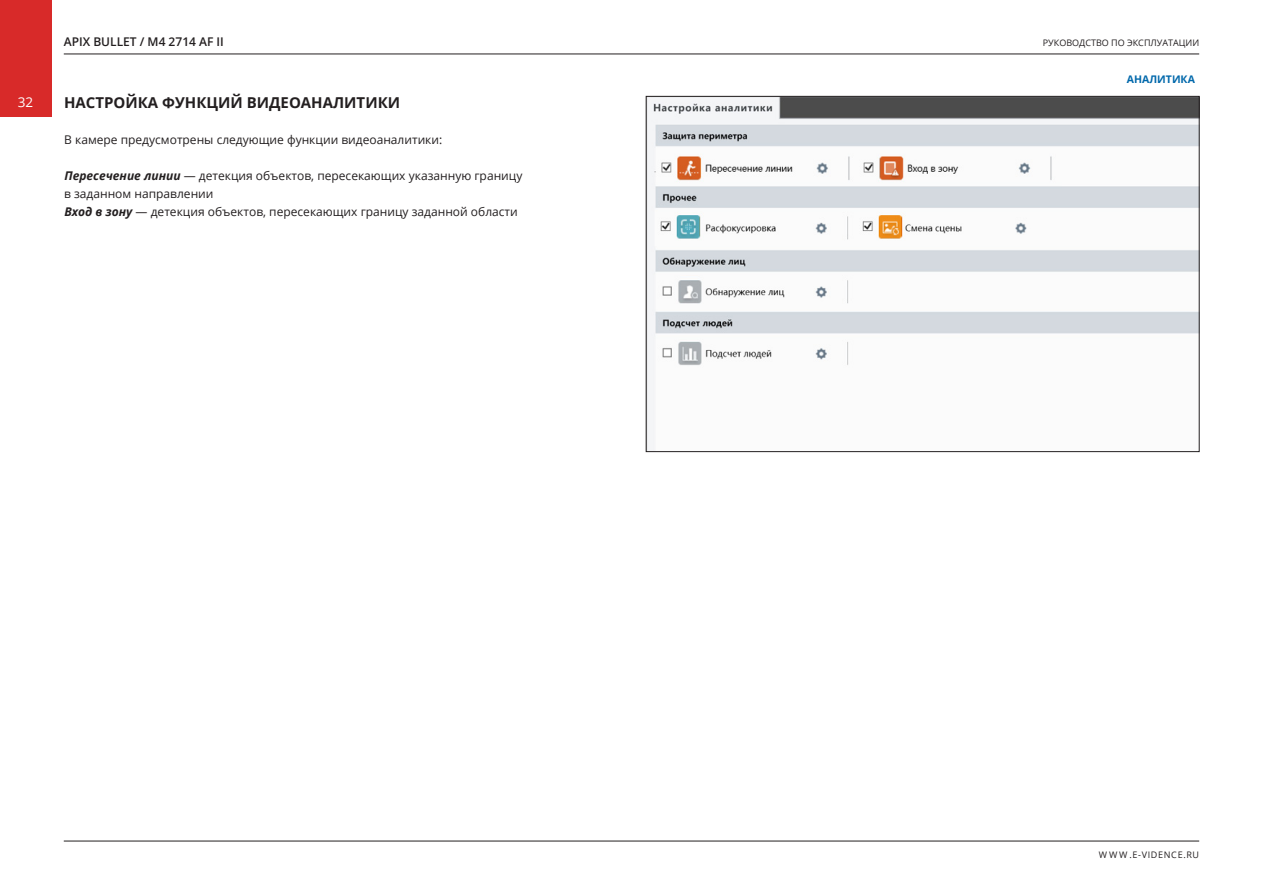
<style>
.page{position:relative;width:1263px;height:893px;background:#fff}
.page>*{position:absolute;margin:0;border:0;box-sizing:border-box;transform-origin:0 0}
.t1{font:700 15px "Open Sans";color:#231f20}
.t2{font:13.5px "Open Sans";color:#fff}
.t3{font:12px/18px "Open Sans";color:#231f20}
.t4{font:600 12px "Open Sans";color:#231f20}
.t5{font:700 10.5px "Open Sans";color:#0068ab}
.t6{font:9px "Open Sans";color:#231f20}
.t7{font:9px "Open Sans";letter-spacing:.075em;color:#231f20}
.s1{font-weight:700;font-style:italic}
</style>
<div class="page">
<hr style="left:64px;top:841px;width:1135px;height:1px;background:#231f20">
<hr style="left:64px;top:54px;width:1135px;height:1px;background:#231f20">
<div style="left:0;top:0;width:51px;height:116px;background:#d82a29"></div>
<img style="left:648px;top:98px;width:549px;height:352px">
<p class="t2" style="left:18px;top:92px;width:17px">32</p>
<p class="t4" style="left:64px;top:33px;width:162px">APIX BULLET / M4 2714 AF II</p>
<p class="t6" style="left:1043px;top:36px;width:158px">РУКОВОДСТВО ПО ЭКСПЛУАТАЦИИ</p>
<p class="t1" style="left:64px;top:92px;width:338px">НАСТРОЙКА ФУНКЦИЙ ВИДЕОАНАЛИТИКИ</p>
<p class="t3" style="left:64px;top:130px;width:380px">В камере предусмотрены следующие функции видеоаналитики:</p>
<p class="t3" style="left:64px;top:166px;width:460px"><span class="s1">Пересечение линии</span> — детекция объектов, пересекающих указанную границу в заданном направлении<br><span class="s1">Вход в зону</span> — детекция объектов, пересекающих границу заданной области</p>
<p class="t5" style="left:1127px;top:72px;width:70px">АНАЛИТИКА</p>
<p class="t7" style="left:1099px;top:848px;width:102px">WWW.E-VIDENCE.RU</p>
</div>
